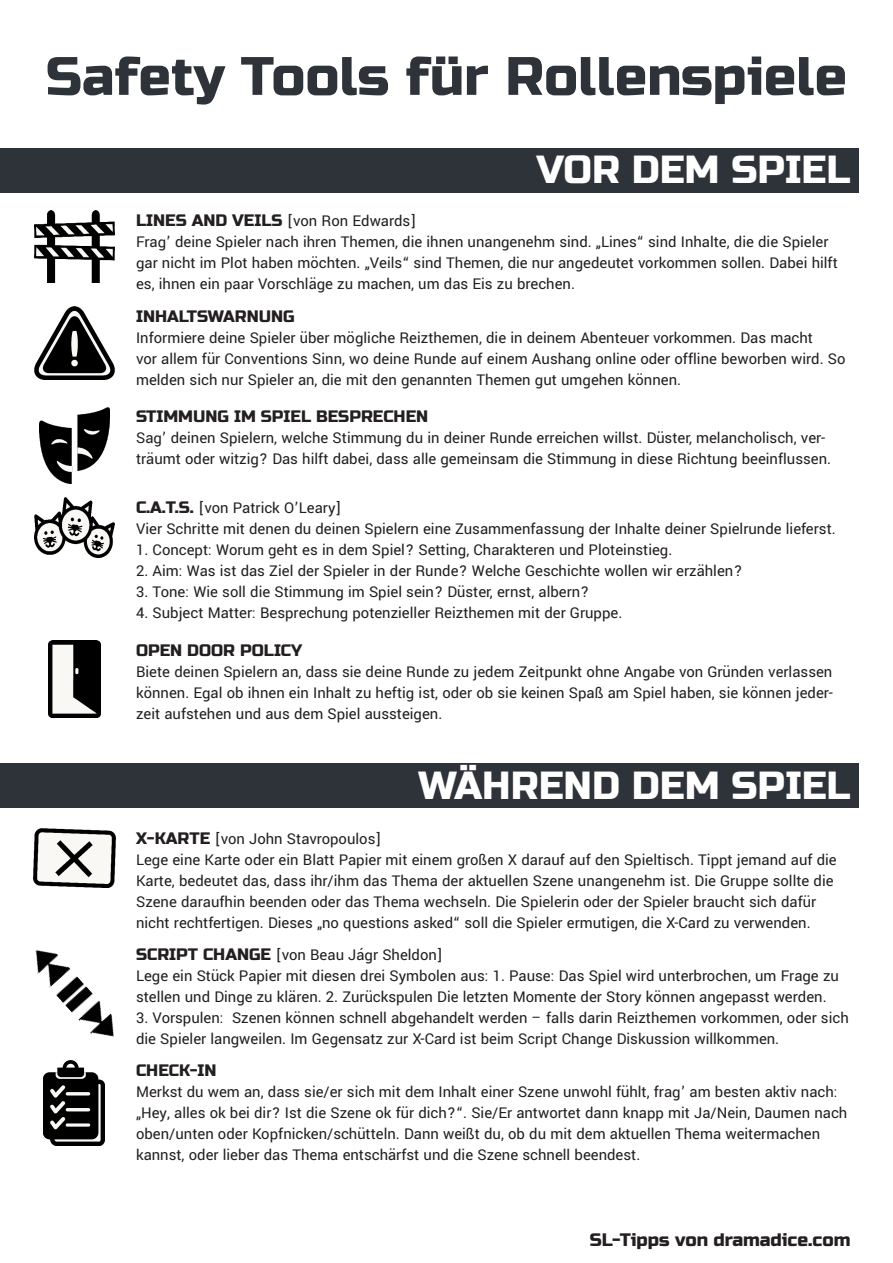
<style>
.page{position:relative;width:893px;height:1263px;background:#fff}
.page>*{position:absolute;margin:0;border:0;box-sizing:border-box;transform-origin:0 0}
.t1{font:54px "Russo One";color:#2e333a}
.t2{font:39px "Russo One";color:#fff}
.t3{font:18px "Russo One";color:#231f20}
.t4{font:16.5px/21px "Yantramanav";color:#231f20}
.t5{font:16.5px "Russo One";color:#231f20}
.s1{font-family:"Russo One"}
</style>
<div class="page">
<div style="left:0;top:148px;width:859px;height:44px;background:#2e333a"></div>
<div style="left:0;top:763px;width:859px;height:45px;background:#2e333a"></div>
<img style="left:34px;top:307px;width:81px;height:73px">
<img style="left:34px;top:210px;width:81px;height:72px">
<img style="left:48px;top:640px;width:52px;height:77px">
<img style="left:34px;top:497px;width:81px;height:60px">
<img style="left:40px;top:407px;width:69px;height:77px">
<img style="left:44px;top:1061px;width:61px;height:84px">
<img style="left:33px;top:828px;width:83px;height:59px">
<img style="left:35px;top:949px;width:79px;height:88px">
<h1 class="t1" style="left:46px;top:45px;width:803px">Safety Tools für Rollenspiele</h1>
<h2 class="t2" style="left:537px;top:147px;width:315px">VOR DEM SPIEL</h2>
<p class="t4" style="left:136px;top:210px;width:703px"><span class="s1">LINES AND VEILS</span> [von Ron Edwards]<br>Frag’ deine Spieler nach ihren Themen, die ihnen unangenehm sind. „Lines“ sind Inhalte, die die Spieler gar nicht im Plot haben möchten. „Veils“ sind Themen, die nur angedeutet vorkommen sollen. Dabei hilft es, ihnen ein paar Vorschläge zu machen, um das Eis zu brechen.</p>
<p class="t5" style="left:136px;top:306px;width:160px">INHALTSWARNUNG</p>
<p class="t4" style="left:136px;top:327px;width:711px">Informiere deine Spieler über mögliche Reizthemen, die in deinem Abenteuer vorkommen. Das macht<br>vor allem für Conventions Sinn, wo deine Runde auf einem Aushang online oder offline beworben wird. So melden sich nur Spieler an, die mit den genannten Themen gut umgehen können.</p>
<p class="t5" style="left:136px;top:407px;width:294px">STIMMUNG IM SPIEL BESPRECHEN</p>
<p class="t4" style="left:136px;top:428px;width:697px">Sag’ deinen Spielern, welche Stimmung du in deiner Runde erreichen willst. Düster, melancholisch, ver&shy;träumt oder witzig? Das hilft dabei, dass alle gemeinsam die Stimmung in diese Richtung beeinflussen.</p>
<p class="t4" style="left:136px;top:497px;width:701px"><span class="s1">C.A.T.S.</span> [von Patrick O’Leary]<br>Vier Schritte mit denen du deinen Spielern eine Zusammenfassung der Inhalte deiner Spielrunde lieferst.</p>
<p class="t4" style="left:136px;top:539px;width:538px">1. Concept: Worum geht es in dem Spiel? Setting, Charakteren und Ploteinstieg.</p>
<p class="t4" style="left:136px;top:560px;width:608px">2. Aim: Was ist das Ziel der Spieler in der Runde? Welche Geschichte wollen wir erzählen?</p>
<p class="t4" style="left:136px;top:581px;width:455px">3. Tone: Wie soll die Stimmung im Spiel sein? Düster, ernst, albern?</p>
<p class="t4" style="left:136px;top:602px;width:488px">4. Subject Matter: Besprechung potenzieller Reizthemen mit der Gruppe.</p>
<p class="t5" style="left:136px;top:640px;width:168px">OPEN DOOR POLICY</p>
<p class="t4" style="left:136px;top:661px;width:698px;text-align:justify">Biete deinen Spielern an, dass sie deine Runde zu jedem Zeitpunkt ohne Angabe von Gründen verlassen können. Egal ob ihnen ein Inhalt zu heftig ist, oder ob sie keinen Spaß am Spiel haben, sie können jeder&shy;zeit aufstehen und aus dem Spiel aussteigen.</p>
<h2 class="t2" style="left:418px;top:763px;width:434px">WÄHREND DEM SPIEL</h2>
<p class="t4" style="left:136px;top:828px;width:702px"><span class="s1">X-KARTE</span> [von John Stavropoulos]<br>Lege eine Karte oder ein Blatt Papier mit einem großen X darauf auf den Spieltisch. Tippt jemand auf die Karte, bedeutet das, dass ihr/ihm das Thema der aktuellen Szene unangenehm ist. Die Gruppe sollte die Szene daraufhin beenden oder das Thema wechseln. Die Spielerin oder der Spieler braucht sich dafür nicht rechtfertigen. Dieses „no questions asked“ soll die Spieler ermutigen, die X-Card zu verwenden.</p>
<p class="t4" style="left:136px;top:945px;width:704px"><span class="s1">SCRIPT CHANGE</span> [von Beau Jágr Sheldon]<br>Lege ein Stück Papier mit diesen drei Symbolen aus: 1. Pause: Das Spiel wird unterbrochen, um Frage zu stellen und Dinge zu klären. 2. Zurückspulen Die letzten Momente der Story können angepasst werden.</p>
<p class="t4" style="left:136px;top:1008px;width:714px">3. Vorspulen: Szenen können schnell abgehandelt werden – falls darin Reizthemen vorkommen, oder sich die Spieler langweilen. Im Gegensatz zur X-Card ist beim Script Change Diskussion willkommen.</p>
<p class="t5" style="left:136px;top:1060px;width:82px">CHECK-IN</p>
<p class="t4" style="left:136px;top:1081px;width:713px">Merkst du wem an, dass sie/er sich mit dem Inhalt einer Szene unwohl fühlt, frag’ am besten aktiv nach: „Hey, alles ok bei dir? Ist die Szene ok für dich?“. Sie/Er antwortet dann knapp mit Ja/Nein, Daumen nach oben/unten oder Kopfnicken/schütteln. Dann weißt du, ob du mit dem aktuellen Thema weitermachen kannst, oder lieber das Thema entschärfst und die Szene schnell beendest.</p>
<p class="t3" style="left:590px;top:1229px;width:262px">SL-Tipps von dramadice.com</p>
</div>
